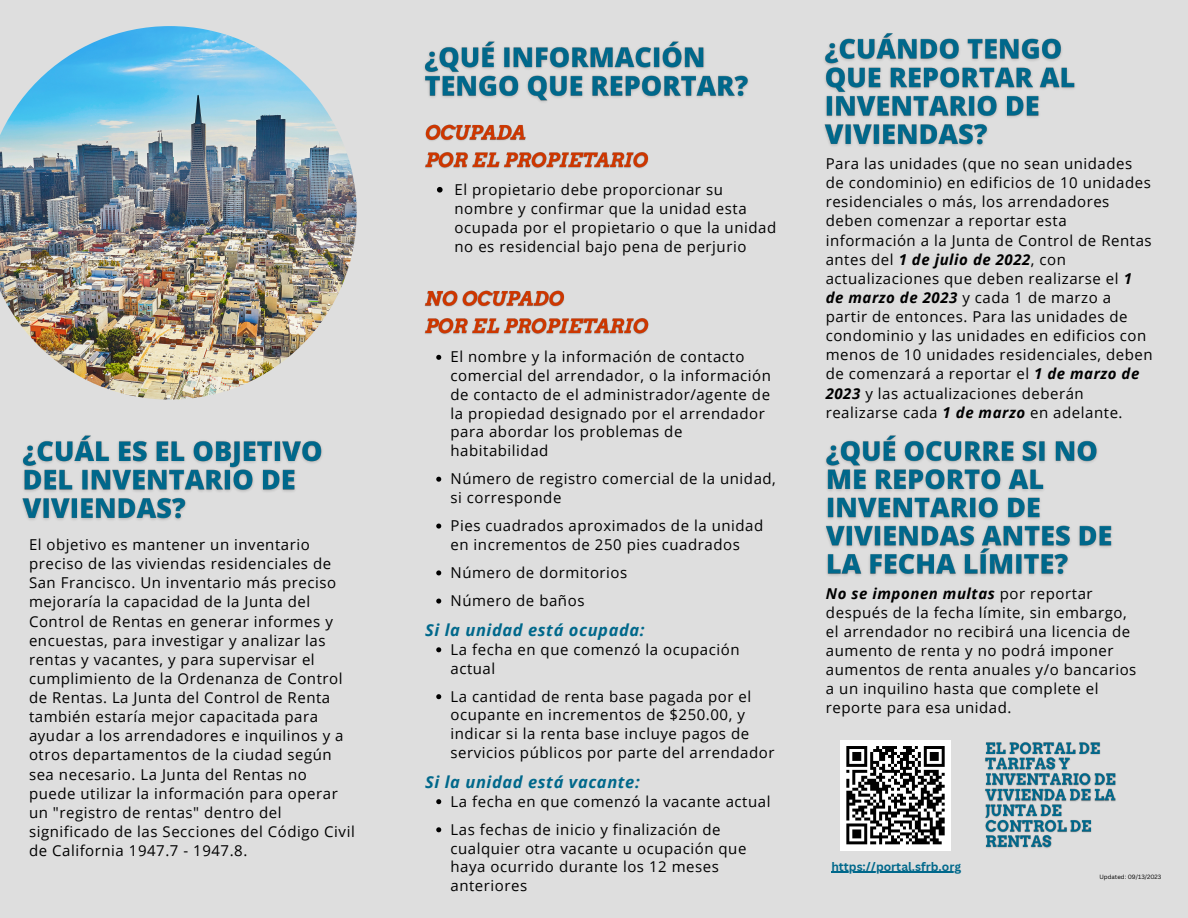
<style>
.page{position:relative;width:1188px;height:918px;background:#fff}
.page>*{position:absolute;margin:0;border:0;box-sizing:border-box;transform-origin:0 0}
.t1{font:italic 700 16.5px "Open Sans";letter-spacing:.035em;color:#00688b}
.t2{font:15px/19.2px "Open Sans";letter-spacing:.035em;color:#000}
.t3{font:700 12px "Canva Sans";color:#00688b}
.t4{font:6px "Canva Sans";color:#000}
.s1{font-weight:700;font-style:italic}
</style>
<div class="page">
<div style="left:396px;top:0;width:396px;height:918px;background:#d9d9d9"></div>
<div style="left:0;top:0;width:396px;height:918px;background:#d9d9d9"></div>
<div style="left:792px;top:0;width:396px;height:918px;background:#d9d9d9"></div>
<img style="left:0;top:26px;width:357px;height:374px">
<div style="left:840px;top:740px;width:111px;height:110px;background:#fff"></div>
<svg style="left:846px;top:746px;width:99px;height:99px"></svg>
<svg style="left:436px;top:355px;width:5px;height:5px"></svg>
<svg style="left:436px;top:477px;width:5px;height:5px"></svg>
<svg style="left:436px;top:524px;width:5px;height:5px"></svg>
<svg style="left:436px;top:570px;width:5px;height:5px"></svg>
<svg style="left:436px;top:599px;width:5px;height:5px"></svg>
<svg style="left:436px;top:647px;width:5px;height:5px"></svg>
<svg style="left:436px;top:694px;width:5px;height:5px"></svg>
<svg style="left:436px;top:799px;width:5px;height:5px"></svg>
<svg style="left:436px;top:827px;width:5px;height:5px"></svg>
<img style="left:22px;top:435px;width:300px;height:85px">
<img style="left:424px;top:41px;width:324px;height:61px">
<svg style="left:437px;top:187px;width:6px;height:6px"></svg>
<img style="left:425px;top:124px;width:224px;height:44px">
<img style="left:425px;top:290px;width:224px;height:44px">
<img style="left:824px;top:33px;width:251px;height:113px">
<img style="left:826px;top:435px;width:286px;height:141px">
<img style="left:985px;top:742px;width:131px;height:106px">
<hr style="left:831px;top:872px;width:130px;height:1px;background:#00688b">
<p class="t2" style="left:29px;top:535px;width:327px">El objetivo es mantener un inventario preciso de las viviendas residenciales de San Francisco. Un inventario más preciso mejoraría la capacidad de la Junta del Control de Rentas en generar informes y encuestas, para investigar y analizar las rentas y vacantes, y para supervisar el cumplimiento de la Ordenanza de Control de Rentas. La Junta del Control de Renta también estaría mejor capacitada para ayudar a los arrendadores e inquilinos y a otros departamentos de la ciudad según sea necesario. La Junta del Rentas no puede utilizar la información para operar un "registro de rentas" dentro del significado de las Secciones del Código Civil de California 1947.7 - 1947.8.</p>
<p class="t2" style="left:455px;top:179px;width:323px">El propietario debe proporcionar su nombre y confirmar que la unidad esta ocupada por el propietario o que la unidad no es residencial bajo pena de perjurio</p>
<p class="t2" style="left:451px;top:347px;width:322px;line-height:18.8px">El nombre y la información de contacto comercial del arrendador, o la información de contacto de el administrador/agente de la propiedad designado por el arrendador para abordar los problemas de habitabilidad</p>
<p class="t2" style="left:451px;top:469px;width:327px;line-height:18.8px">Número de registro comercial de la unidad, si corresponde</p>
<p class="t2" style="left:451px;top:516px;width:314px;line-height:18.8px">Pies cuadrados aproximados de la unidad en incrementos de 250 pies cuadrados</p>
<p class="t2" style="left:451px;top:563px;width:178px">Número de dormitorios</p>
<p class="t2" style="left:451px;top:591px;width:135px">Número de baños</p>
<p class="t2" style="left:451px;top:640px;width:291px;line-height:18.8px">La fecha en que comenzó la ocupación actual</p>
<p class="t2" style="left:451px;top:686px;width:326px;line-height:18.8px">La cantidad de renta base pagada por el ocupante en incrementos de $250.00, y indicar si la renta base incluye pagos de servicios públicos por parte del arrendador</p>
<p class="t2" style="left:451px;top:791px;width:321px">La fecha en que comenzó la vacante actual</p>
<p class="t2" style="left:451px;top:820px;width:297px;line-height:18.8px">Las fechas de inicio y finalización de cualquier otra vacante u ocupación que haya ocurrido durante los 12 meses anteriores</p>
<p class="t1" style="left:425px;top:618px;width:221px">Si la unidad está ocupada:</p>
<p class="t1" style="left:425px;top:770px;width:216px">Si la unidad está vacante:</p>
<p class="t2" style="left:826px;top:154px;width:329px">Para las unidades (que no sean unidades de condominio) en edificios de 10 unidades residenciales o más, los arrendadores deben comenzar a reportar esta información a la Junta de Control de Rentas antes del <span class="s1">1 de julio de 2022</span>, con actualizaciones que deben realizarse el <span class="s1">1 de marzo de 2023</span> y cada 1 de marzo a partir de entonces. Para las unidades de condominio y las unidades en edificios con menos de 10 unidades residenciales, deben de comenzará a reportar el <span class="s1">1 de marzo de 2023</span> y las actualizaciones deberán realizarse cada <span class="s1">1 de marzo</span> en adelante.</p>
<p class="t2" style="left:826px;top:583px;width:312px"><span class="s1">No se imponen multas</span> por reportar después de la fecha límite, sin embargo, el arrendador no recibirá una licencia de aumento de renta y no podrá imponer aumentos de renta anuales y/o bancarios a un inquilino hasta que complete el reporte para esa unidad.</p>
<p class="t3" style="left:831px;top:858px;width:131px">https://portal.sfrb.org</p>
<p class="t4" style="left:1100px;top:873px;width:63px">Updated: 09/13/2023</p>
</div>
